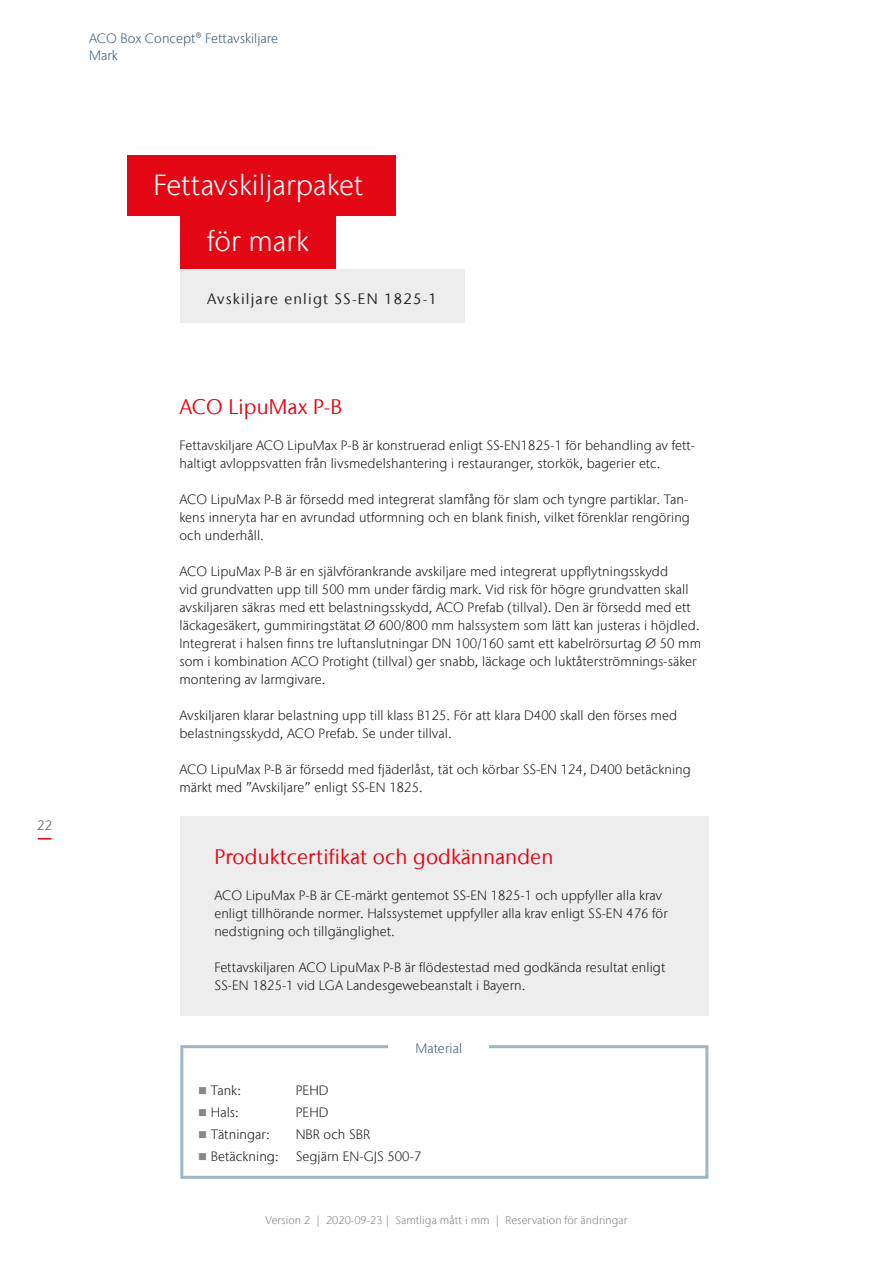
<style>
.page{position:relative;width:893px;height:1263px;background:#fff}
.page>*{position:absolute;margin:0;border:0;box-sizing:border-box;transform-origin:0 0}
.t1{font:300 28.95px "Stone Sans IIITC Com";letter-spacing:.005em;color:#fff}
.t2{font:21px "Stone Sans IIITC Com";letter-spacing:.005em;color:#e30614}
.t3{font:15px "Stone Sans IIITC Com";letter-spacing:.08em;color:#1d1d1b}
.t4{font:300 13.5px/18px "Stone Sans IIITC Com";letter-spacing:.005em;color:#1d1d1b}
.t5{font:300 13.5px/17.9px "Stone Sans IIITC Com";letter-spacing:.005em;color:#415f77}
.t6{font:300 13.5px "Stone Sans IIITC Com";color:#575756}
.t7{font:300 11.25px "Stone Sans IIITC Com";letter-spacing:.005em;color:#878787}
.s1{color:#878787}
</style>
<div class="page">
<div style="left:180px;top:215px;width:156px;height:54px;background:#e30614"></div>
<div style="left:127px;top:155px;width:268px;height:60px;background:#e30614"></div>
<div style="left:180px;top:270px;width:285px;height:53px;background:#ededed"></div>
<div style="left:180px;top:816px;width:528px;height:200px;background:#ededed"></div>
<div style="left:180px;top:1045px;width:528px;height:134px;border:3px solid #9eb6c4"></div>
<div style="left:389px;top:1027px;width:100px;height:38px;background:#fff"></div>
<svg style="left:38px;top:838px;width:13px;height:1px"></svg>
<p class="t5" style="left:89px;top:29px;width:191px">ACO Box Concept® Fettavskiljare<br>Mark</p>
<p class="t6" style="left:37px;top:816px;width:16px">22</p>
<h1 class="t1" style="left:154px;top:167px;width:211px">Fettavskiljarpaket</h1>
<h1 class="t1" style="left:207px;top:223px;width:103px">för mark</h1>
<p class="t3" style="left:207px;top:289px;width:231px">Avskiljare enligt SS-EN 1825-1</p>
<h2 class="t2" style="left:179px;top:394px;width:164px">ACO LipuMax P-B</h2>
<p class="t4" style="left:179px;top:436px;width:517px">Fettavskiljare ACO LipuMax P-B är konstruerad enligt SS-EN1825-1 för behandling av fett&shy;haltigt avloppsvatten från livsmedelshantering i restauranger, storkök, bagerier etc.</p>
<p class="t4" style="left:179px;top:490px;width:512px">ACO LipuMax P-B är försedd med integrerat slamfång för slam och tyngre partiklar. Tan&shy;kens inneryta har en avrundad utformning och en blank finish, vilket förenklar rengöring och underhåll.</p>
<p class="t4" style="left:179px;top:562px;width:523px">ACO LipuMax P-B är en självförankrande avskiljare med integrerat uppflytningsskydd<br>vid grundvatten upp till 500 mm under färdig mark. Vid risk för högre grundvatten skall avskiljaren säkras med ett belastningsskydd, ACO Prefab (tillval). Den är försedd med ett läckagesäkert, gummiringstätat Ø 600/800 mm halssystem som lätt kan justeras i höjdled.<br>Integrerat i halsen finns tre luftanslutningar DN 100/160 samt ett kabelrörsurtag Ø 50 mm som i kombination ACO Protight (tillval) ger snabb, läckage och luktåterströmnings-säker montering av larmgivare.</p>
<p class="t4" style="left:179px;top:706px;width:499px">Avskiljaren klarar belastning upp till klass B125. För att klara D400 skall den förses med belastningsskydd, ACO Prefab. Se under tillval.</p>
<p class="t4" style="left:179px;top:760px;width:513px">ACO LipuMax P-B är försedd med fjäderlåst, tät och körbar SS-EN 124, D400 betäckning märkt med ”Avskiljare” enligt SS-EN 1825.</p>
<h2 class="t2" style="left:214px;top:844px;width:341px">Produktcertifikat och godkännanden</h2>
<p class="t4" style="left:214px;top:886px;width:455px">ACO LipuMax P-B är CE-märkt gentemot SS-EN 1825-1 och uppfyller alla krav enligt tillhörande normer. Halssystemet uppfyller alla krav enligt SS-EN 476 för nedstigning och tillgänglighet.</p>
<p class="t4" style="left:214px;top:958px;width:453px">Fettavskiljaren ACO LipuMax P-B är flödestestad med godkända resultat enligt<br>SS-EN 1825-1 vid LGA Landesgewebeanstalt i Bayern.</p>
<p class="t5" style="left:415px;top:1039px;width:48px">Material</p>
<p class="t4" style="left:198px;top:1081px;width:44px"><span class="s1">■</span> Tank:</p>
<p class="t4" style="left:296px;top:1081px;width:34px">PEHD</p>
<p class="t4" style="left:198px;top:1103px;width:42px"><span class="s1">■</span> Hals:</p>
<p class="t4" style="left:296px;top:1103px;width:34px">PEHD</p>
<p class="t4" style="left:198px;top:1125px;width:73px"><span class="s1">■</span> Tätningar:</p>
<p class="t4" style="left:296px;top:1125px;width:76px">NBR och SBR</p>
<p class="t4" style="left:198px;top:1147px;width:82px"><span class="s1">■</span> Betäckning:</p>
<p class="t4" style="left:296px;top:1147px;width:127px">Segjärn EN-GJS 500-7</p>
<p class="t7" style="left:265px;top:1213px;width:363px">Version 2 | 2020-09-23 | Samtliga mått i mm | Reservation för ändringar</p>
</div>
